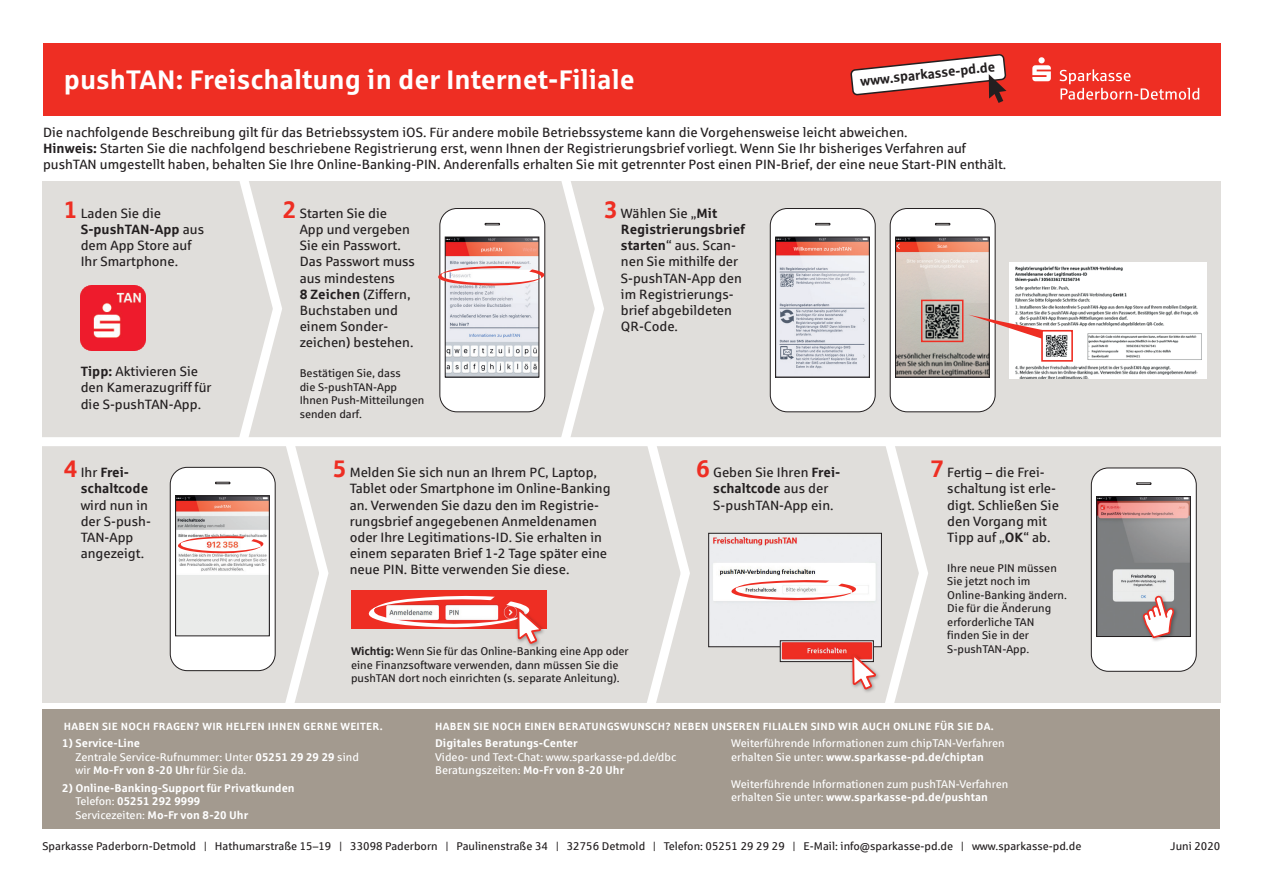
<style>
.page{position:relative;width:1263px;height:893px;background:#fff}
.page>*{position:absolute;margin:0;border:0;box-sizing:border-box;transform-origin:0 0}
.t1{font:700 27px "Sparkasse Rg";color:#fff}
.t2{font:13.5px/16.2px "Sparkasse Rg";color:#231f20}
.t3{font:700 13.5px/16.2px "Sparkasse Rg";color:#231f20}
.t4{font:11.25px/13.5px "Sparkasse Rg";color:#231f20}
.t5{font:11.25px/13.5px "Sparkasse Rg";color:#fff}
.t6{font:700 11.25px/13.5px "Sparkasse Rg";color:#fff}
.t7{font:700 10.5px "Sparkasse Rg";letter-spacing:.025em;color:#fff}
.s1{font-weight:700}
.s2{font-weight:700;font-size:24px;color:#ee2e23}
.s3{font-size:24px;color:#ee2e23}
.s4{font-weight:400}
</style>
<div class="page">
<div style="left:43px;top:181px;width:1178px;height:521px;background:#e0dedb"></div>
<div style="left:26px;top:437px;width:1207px;height:9px;background:#fff"></div>
<svg style="left:640px;top:446px;width:55px;height:264px"></svg>
<div style="left:43px;top:43px;width:1177px;height:72px;background:#ee2e23"></div>
<img style="left:81px;top:285px;width:65px;height:65px">
<img style="left:710px;top:535px;width:19px;height:110px">
<img style="left:351px;top:591px;width:195px;height:37px">
<div style="left:515px;top:607px;width:31px;height:41px;background:#231f20;opacity:.4"></div>
<svg style="left:365px;top:595px;width:177px;height:115px"></svg>
<svg style="left:729px;top:446px;width:204px;height:264px"></svg>
<div style="left:1091px;top:468px;width:105px;height:203px;background:#fff;border-radius:17px"></div>
<div style="left:1091px;top:468px;width:105px;height:203px;border:1px solid #231f20;border-radius:17px"></div>
<img style="left:1098px;top:498px;width:90px;height:137px">
<div style="left:1096px;top:496px;width:94px;height:141px;border:1px solid #231f20"></div>
<svg style="left:1136px;top:483px;width:15px;height:1px"></svg>
<svg style="left:170px;top:467px;width:105px;height:204px"></svg>
<div style="left:770px;top:208px;width:105px;height:204px;background:#fff;border-radius:17px"></div>
<div style="left:770px;top:208px;width:105px;height:204px;border:1px solid #231f20;border-radius:17px"></div>
<img style="left:777px;top:239px;width:90px;height:136px">
<div style="left:775px;top:237px;width:94px;height:140px;border:1px solid #231f20"></div>
<svg style="left:815px;top:223px;width:15px;height:2px"></svg>
<div style="left:890px;top:208px;width:105px;height:204px;background:#fff;border-radius:17px"></div>
<div style="left:890px;top:208px;width:105px;height:204px;border:1px solid #231f20;border-radius:17px"></div>
<img style="left:897px;top:239px;width:90px;height:136px">
<div style="left:895px;top:237px;width:94px;height:140px;border:1px solid #231f20"></div>
<svg style="left:935px;top:223px;width:15px;height:2px"></svg>
<img style="left:1010px;top:263px;width:196px;height:116px">
<svg style="left:176px;top:181px;width:157px;height:529px"></svg>
<div style="left:1041px;top:330px;width:32px;height:32px;border:2px solid #ee2e23"></div>
<div style="left:921px;top:300px;width:42px;height:42px;border:2px solid #ee2e23"></div>
<svg style="left:968px;top:315px;width:74px;height:24px"></svg>
<div style="left:1141px;top:594px;width:37px;height:49px;background:#231f20;opacity:.4"></div>
<svg style="left:1142px;top:594px;width:33px;height:46px"></svg>
<svg style="left:438px;top:181px;width:166px;height:256px"></svg>
<svg style="left:851px;top:55px;width:155px;height:48px"></svg>
<div style="left:43px;top:710px;width:1177px;height:119px;background:#a39a8f"></div>
<svg style="left:1059px;top:69px;width:140px;height:31px"></svg>
<svg style="left:1032px;top:57px;width:19px;height:24px"></svg>
<h1 class="t1" style="left:64px;top:62px;width:573px">pushTAN: Freischaltung in der Internet-Filiale</h1>
<p class="t3" style="left:859px;top:72px;width:137px;rotate:-6deg">www.sparkasse-pd.de</p>
<p class="t2" style="left:43px;top:124px;width:965px">Die nachfolgende Beschreibung gilt für das Betriebssystem iOS. Für andere mobile Betriebssysteme kann die Vorgehensweise leicht abweichen.<br><span class="s1">Hinweis:</span> Starten Sie die nachfolgend beschriebene Registrierung erst, wenn Ihnen der Registrierungsbrief vorliegt. Wenn Sie Ihr bisheriges Verfahren auf pushTAN umgestellt haben, behalten Sie Ihre Online-Banking-PIN. Anderenfalls erhalten Sie mit getrennter Post einen PIN-Brief, der eine neue Start-PIN enthält.</p>
<p class="t2" style="left:81px;top:205px;width:125px;text-indent:-17px"><span class="s2">1</span> Laden Sie die<br><span class="s1">S-pushTAN-App</span> aus dem App Store auf<br>Ihr Smartphone.</p>
<p class="t2" style="left:81px;top:363px;width:132px"><span class="s1">Tipp:</span> Aktivieren Sie den Kamerazugriff für die S-pushTAN-App.</p>
<p class="t3" style="left:81px;top:464px;width:69px;text-indent:-17px"><span class="s3">4</span> <span class="s4">Ihr</span> Frei&shy;schaltcode</p>
<p class="t2" style="left:81px;top:496px;width:70px">wird nun in der S-push-<br>TAN-App angezeigt.</p>
<p class="t2" style="left:300px;top:205px;width:117px;text-indent:-17px"><span class="s2">2</span> Starten Sie die<br>App und vergeben<br>Sie ein Passwort.<br>Das Passwort muss aus mindestens<br><span class="s1">8 Zeichen</span> (Ziffern,<br>Buchstaben und einem Sonder&shy;zeichen) bestehen.</p>
<p class="t4" style="left:300px;top:366px;width:126px">Bestätigen Sie, dass<br>die S-pushTAN-App<br>Ihnen Push-Mitteilungen senden darf.</p>
<p class="t2" style="left:621px;top:205px;width:125px;text-indent:-17px"><span class="s2">3</span> Wählen Sie „<span class="s1">Mit<br>Registrierungsbrief starten</span>“ aus. Scan&shy;nen Sie mithilfe der<br>S-pushTAN-App den im Registrierungs&shy;brief abgebildeten<br>QR-Code.</p>
<p class="t2" style="left:350px;top:464px;width:262px;text-indent:-17px"><span class="s2">5</span> Melden Sie sich nun an Ihrem PC, Laptop, Tablet oder Smartphone im Online-Banking an. Verwenden Sie dazu den im Registrie&shy;rungsbrief angegebenen Anmeldenamen oder Ihre Legitimations-ID. Sie erhalten in einem separaten Brief 1-2 Tage später eine neue PIN. Bitte verwenden Sie diese.</p>
<p class="t4" style="left:351px;top:644px;width:279px"><span class="s1">Wichtig:</span> Wenn Sie für das Online-Banking eine App oder eine Finanzsoftware verwenden, dann müssen Sie die pushTAN dort noch einrichten (s. separate Anleitung).</p>
<p class="t2" style="left:713px;top:464px;width:129px;text-indent:-17px"><span class="s2">6</span> Geben Sie Ihren <span class="s1">Frei&shy;schaltcode</span> aus der<br>S-pushTAN-App ein.</p>
<p class="t2" style="left:947px;top:464px;width:113px;text-indent:-17px"><span class="s2">7</span> Fertig – die Frei&shy;schaltung ist erle&shy;digt. Schließen Sie den Vorgang mit<br>Tipp auf „<span class="s1">OK</span>“ ab.</p>
<p class="t4" style="left:947px;top:561px;width:121px">Ihre neue PIN müssen<br>Sie jetzt noch im<br>Online-Banking ändern.<br>Die für die Änderung erforderliche TAN finden Sie in der<br>S-pushTAN-App.</p>
<p class="t7" style="left:64px;top:719px;width:320px">HABEN SIE NOCH FRAGEN? WIR HELFEN IHNEN GERNE WEITER.</p>
<p class="t5" style="left:75px;top:736px;width:285px;text-indent:-13px"><span class="s1">1) Service-Line<br></span>Zentrale Service-Rufnummer: Unter <span class="s1">05251 29 29 29</span> sind wir <span class="s1">Mo-Fr von 8-20 Uhr</span> für Sie da.</p>
<p class="t6" style="left:75px;top:781px;width:221px;text-indent:-13px">2) Online-Banking-Support für Privatkunden<br><span class="s4">Telefon:</span> 05251 292 9999<br><span class="s4">Servicezeiten:</span> Mo-Fr von 8-20 Uhr</p>
<p class="t7" style="left:435px;top:719px;width:560px">HABEN SIE NOCH EINEN BERATUNGSWUNSCH? NEBEN UNSEREN FILIALEN SIND WIR AUCH ONLINE FÜR SIE DA.</p>
<p class="t6" style="left:435px;top:736px;width:144px">Digitales Beratungs-Center</p>
<p class="t5" style="left:435px;top:750px;width:243px">Video- und Text-Chat: www.sparkasse-pd.de/dbc<br>Beratungszeiten: <span class="s1">Mo-Fr von 8-20 Uhr</span></p>
<p class="t5" style="left:731px;top:736px;width:275px">Weiterführende Informationen zum chipTAN-Verfahren erhalten Sie unter: <span class="s1">www.sparkasse-pd.de/chiptan</span></p>
<p class="t5" style="left:731px;top:777px;width:279px">Weiterführende Informationen zum pushTAN-Verfahren erhalten Sie unter: <span class="s1">www.sparkasse-pd.de/pushtan</span></p>
<p class="t4" style="left:43px;top:839px;width:1040px">Sparkasse Paderborn-Detmold | Hathumarstraße 15–19 | 33098 Paderborn | Paulinenstraße 34 | 32756 Detmold | Telefon: 05251 29 29 29 | E-Mail: info@sparkasse-pd.de | www.sparkasse-pd.de</p>
<p class="t4" style="left:1170px;top:839px;width:52px">Juni 2020</p>
</div>
